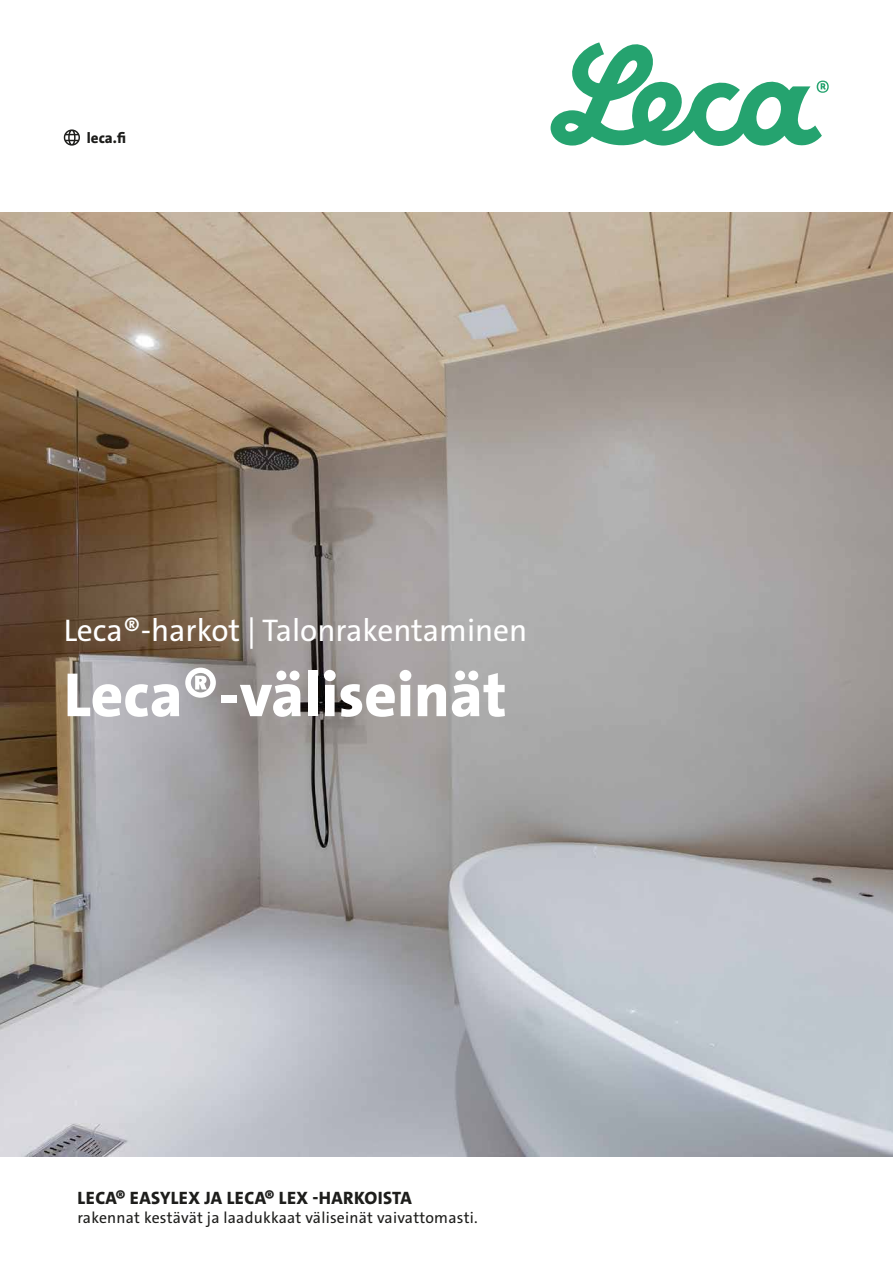
<style>
.page{position:relative;width:893px;height:1263px;background:#fff}
.page>*{position:absolute;margin:0;border:0;box-sizing:border-box;transform-origin:0 0}
.H1_kansi{font:800 63px "The Sans C4 s";color:#fff}
.kansi_alaotsikko{font:31.5px "The Sans C4 s";color:#fff}
.LECA_cover_-_product{font:800 18px "The Sans C4 s";letter-spacing:.025em;color:#1d1d1b}
.LECA_cover_-_product-2{font:15.75px "The Sans C4 s";letter-spacing:.015em;color:#1d1d1b}
.leca_www{font:800 15px "The Sans C4 s";color:#1d1d1b}
</style>
<div class="page">
<img style="left:0;top:213px;width:893px;height:943px">
<svg style="left:551px;top:42px;width:278px;height:104px"></svg>
<svg style="left:64px;top:129px;width:16px;height:17px"></svg>
<p class="leca_www" style="left:87px;top:128px;width:41px">leca.fi</p>
<p class="kansi_alaotsikko" style="left:64px;top:610px;width:465px">Leca®-harkot | Talonrakentaminen</p>
<h1 class="H1_kansi" style="left:64px;top:654px;width:444px">Leca®-väliseinät</h1>
<p class="LECA_cover_-_product" style="left:78px;top:1186px;width:336px">LECA® EASYLEX JA LECA® LEX -HARKOISTA</p>
<p class="LECA_cover_-_product-2" style="left:77px;top:1207px;width:402px">rakennat kestävät ja laadukkaat väliseinät vaivattomasti.</p>
</div>
